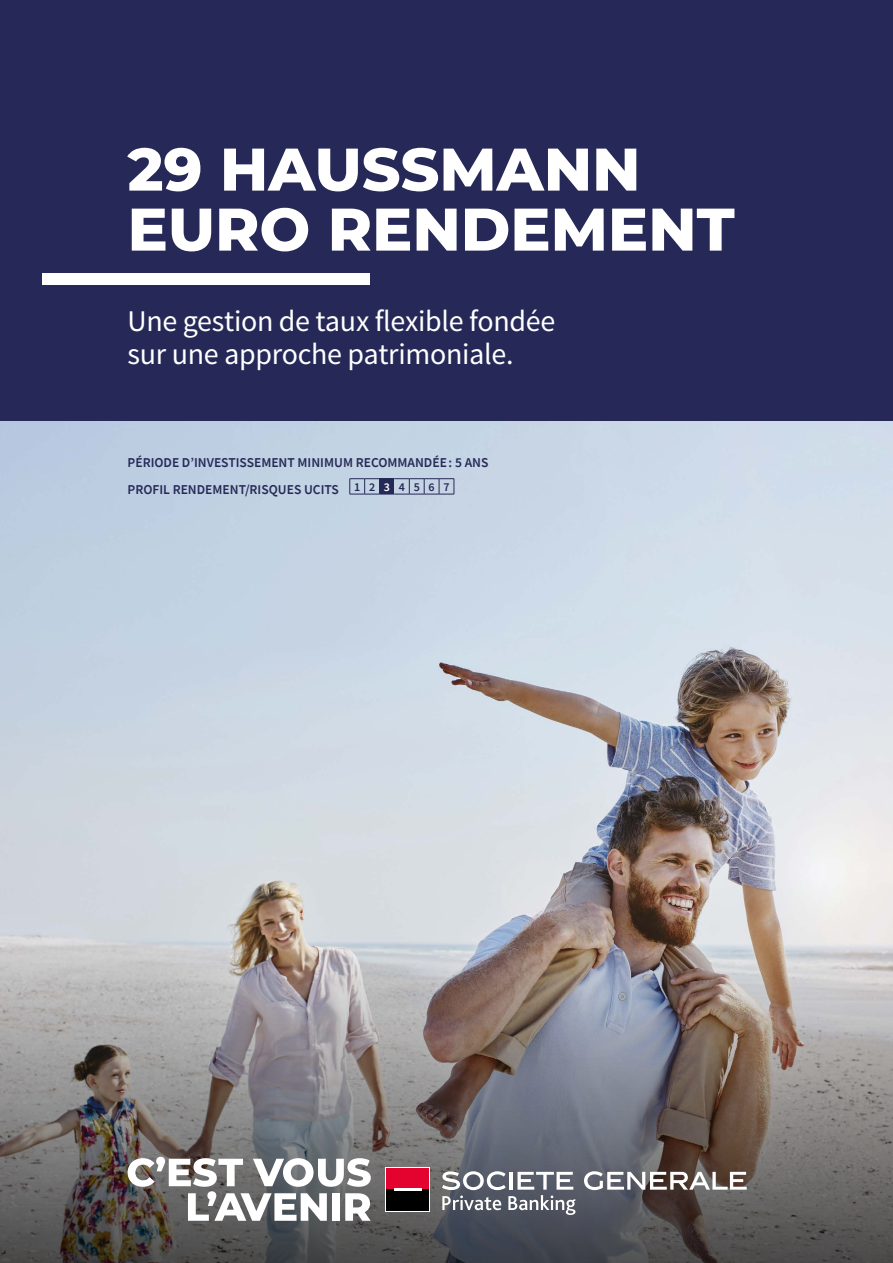
<style>
.page{position:relative;width:893px;height:1263px;background:#fff}
.page>*{position:absolute;margin:0;border:0;box-sizing:border-box;transform-origin:0 0}
.t1{font:800 60px/60px "Montserrat";color:#fff}
.t2{font:30px/33px "Source Sans Pro";letter-spacing:-.01em;color:#fff}
.t3{font:600 13.5px/27px "Source Sans Pro";color:#262957}
</style>
<div class="page">
<img style="left:0;top:421px;width:893px;height:527px">
<div style="left:0;top:0;width:893px;height:421px;background:#262957"></div>
<div style="left:43px;top:274px;width:327px;height:11px;background:#fff"></div>
<img style="left:0;top:948px;width:893px;height:315px">
<svg style="left:386px;top:1167px;width:44px;height:45px"></svg>
<div style="left:387px;top:1168px;width:42px;height:22px;background:#e4032e"></div>
<div style="left:387px;top:1190px;width:42px;height:21px;background:#000"></div>
<hr style="left:394px;top:1188px;width:28px;height:3px;background:#fff">
<svg style="left:128px;top:1157px;width:243px;height:64px"></svg>
<svg style="left:584px;top:1171px;width:163px;height:19px"></svg>
<svg style="left:442px;top:1171px;width:133px;height:44px"></svg>
<svg style="left:349px;top:478px;width:106px;height:17px;background:#97a2bb"></svg>
<h1 class="t1" style="left:128px;top:136px;width:609px">29 HAUSSMANN<br>EURO RENDEMENT</h1>
<h2 class="t2" style="left:128px;top:305px;width:429px">Une gestion de taux flexible fondée sur une approche patrimoniale.</h2>
<p class="t3" style="left:128px;top:449px;width:362px">PÉRIODE D’INVESTISSEMENT MINIMUM RECOMMANDÉE: 5 ANS<br>PROFIL RENDEMENT/RISQUES UCITS <sup>1</sup> <sup>2</sup> <sup>3</sup> <sup>4</sup> <sup>5</sup> <sup>6</sup> <sup>7</sup></p>
</div>
